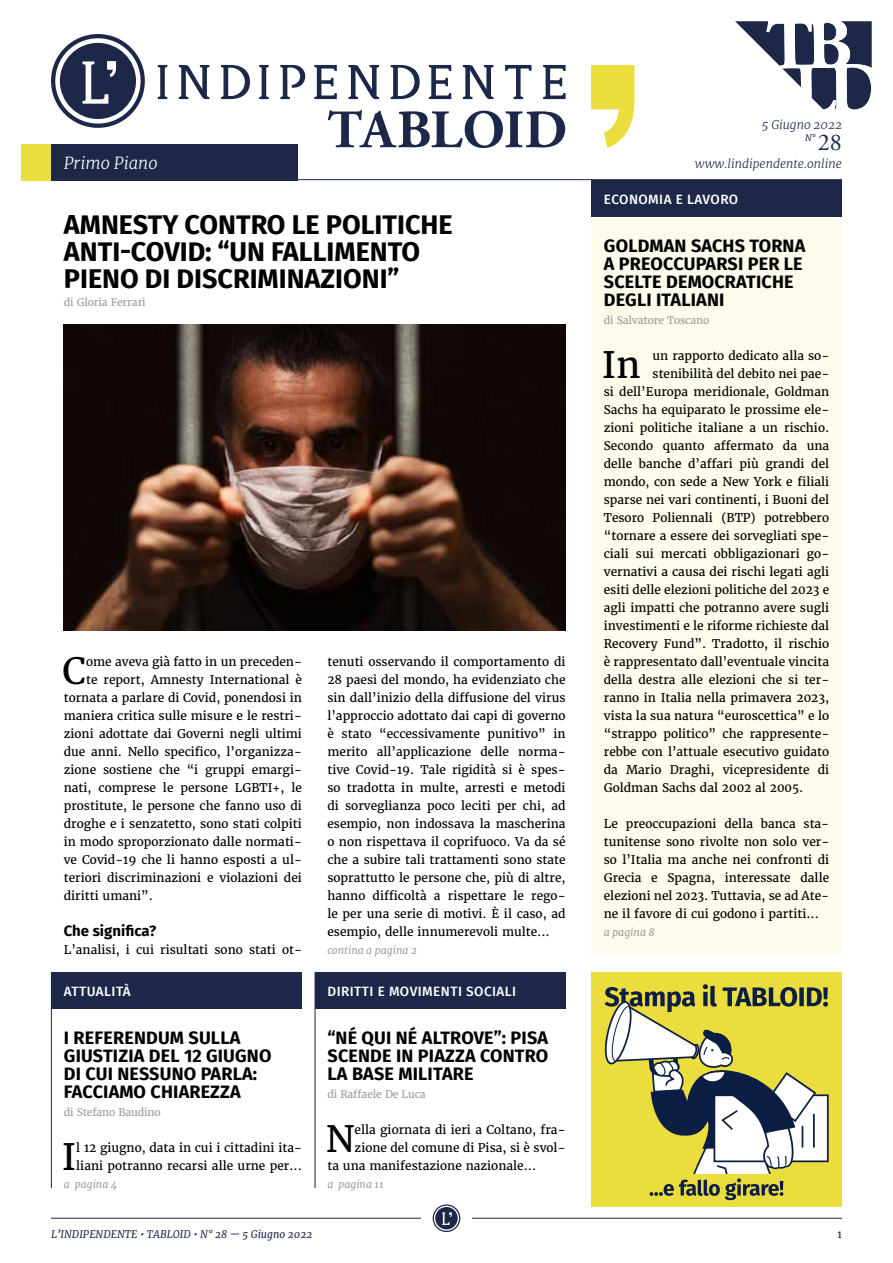
<style>
.page{position:relative;width:893px;height:1263px;background:#fff}
.page>*{position:absolute;margin:0;border:0;box-sizing:border-box;transform-origin:0 0}
.t1{font:700 54px "Adobe Garamond Pro";color:#1d2849}
.t2{font:36.15px "Merriweather";color:#000}
.t3{font:700 27px/27px "Fira Sans";color:#000}
.t4{font:24px "Adobe Garamond Pro";color:#1d2849}
.t5{font:700 18px/18px "Fira Sans";letter-spacing:.01em;color:#000}
.t6{font:italic 300 16.5px "Merriweather";color:#fff}
.t7{font:700 15px "Fira Sans";color:#000}
.t8{font:500 13.5px "Fira Sans";letter-spacing:.035em;color:#fff}
.t9{font:12px/18px "Merriweather";color:#000;text-align:justify}
.t10{font:italic 300 12px "Merriweather";color:#1d2849}
.t11{font:10.5px "Merriweather";letter-spacing:-.015em;color:#9d9d9c}
.t12{font:italic 10.5px "Merriweather";color:#9d9d9c}
.t13{font:italic 10.5px "Merriweather";color:#1d2849}
.t14{font:10.5px "Merriweather";color:#1d2849}
.t15{font:italic 9px "Merriweather";color:#1d2849}
</style>
<div class="page">
<svg style="left:429px;top:65px;width:22px;height:34px"></svg>
<svg style="left:543px;top:65px;width:23px;height:34px"></svg>
<svg style="left:158px;top:65px;width:9px;height:34px"></svg>
<svg style="left:259px;top:65px;width:10px;height:34px"></svg>
<svg style="left:280px;top:65px;width:57px;height:34px"></svg>
<svg style="left:505px;top:65px;width:26px;height:34px"></svg>
<svg style="left:221px;top:65px;width:29px;height:34px"></svg>
<svg style="left:391px;top:65px;width:29px;height:34px"></svg>
<svg style="left:463px;top:65px;width:30px;height:34px"></svg>
<svg style="left:51px;top:34px;width:94px;height:94px"></svg>
<svg style="left:348px;top:65px;width:31px;height:34px"></svg>
<svg style="left:179px;top:65px;width:30px;height:34px"></svg>
<svg style="left:591px;top:65px;width:43px;height:83px"></svg>
<svg style="left:735px;top:21px;width:137px;height:89px"></svg>
<hr style="left:51px;top:179px;width:791px;height:1px;background:#1d2849">
<hr style="left:51px;top:1218px;width:370px;height:1px;background:#1d2849">
<hr style="left:472px;top:1218px;width:370px;height:1px;background:#1d2849">
<svg style="left:433px;top:1204px;width:27px;height:28px"></svg>
<div style="left:591px;top:180px;width:251px;height:774px;background:#fdfbec"></div>
<div style="left:51px;top:144px;width:247px;height:36px;background:#1d2849"></div>
<div style="left:21px;top:144px;width:30px;height:36px;background:#ebdd3e"></div>
<div style="left:591px;top:972px;width:251px;height:234px;background:#ebdd3e"></div>
<svg style="left:604px;top:984px;width:224px;height:216px"></svg>
<div style="left:591px;top:180px;width:251px;height:36px;background:#1d2849"></div>
<div style="left:51px;top:972px;width:251px;height:36px;background:#1d2849"></div>
<hr style="left:51px;top:972px;width:1px;height:216px;background:#1d2849">
<div style="left:315px;top:972px;width:250px;height:36px;background:#1d2849"></div>
<hr style="left:315px;top:972px;width:1px;height:216px;background:#1d2849">
<img style="left:64px;top:324px;width:502px;height:306px">
<h3 class="t6" style="left:64px;top:152px;width:95px">Primo Piano</h3>
<h1 class="t1" style="left:327px;top:99px;width:241px">TABLOID</h1>
<h3 class="t3" style="left:64px;top:209px;width:390px">AMNESTY CONTRO LE POLITICHE<br>ANTI-COVID: “UN FALLIMENTO<br>PIENO DI DISCRIMINAZIONI”</h3>
<p class="t11" style="left:64px;top:296px;width:84px">di Gloria Ferrari</p>
<h2 class="t2" style="left:63px;top:648px;width:25px">C</h2>
<p class="t9" style="left:86px;top:653px;width:217px">ome aveva già fatto in un preceden-</p>
<p class="t9" style="left:86px;top:671px;width:217px">te report, Amnesty International è</p>
<p class="t9" style="left:64px;top:689px;width:240px">tornata a parlare di Covid, ponendosi in</p>
<p class="t9" style="left:64px;top:707px;width:240px">maniera critica sulle misure e le restri-</p>
<p class="t9" style="left:64px;top:725px;width:240px">zioni adottate dai Governi negli ultimi</p>
<p class="t9" style="left:64px;top:743px;width:240px">due anni. Nello specifico, l’organizza-</p>
<p class="t9" style="left:64px;top:761px;width:240px">zione sostiene che “i gruppi emargi-</p>
<p class="t9" style="left:64px;top:779px;width:240px">nati, comprese le persone LGBTI+, le</p>
<p class="t9" style="left:64px;top:797px;width:240px">prostitute, le persone che fanno uso di</p>
<p class="t9" style="left:64px;top:815px;width:240px">droghe e i senzatetto, sono stati colpiti</p>
<p class="t9" style="left:64px;top:833px;width:240px">in modo sproporzionato dalle normati-</p>
<p class="t9" style="left:64px;top:851px;width:240px">ve Covid-19 che li hanno esposti a ul-</p>
<p class="t9" style="left:64px;top:869px;width:240px">teriori discriminazioni e violazioni dei</p>
<p class="t9" style="left:64px;top:887px;width:91px">diritti umani”.</p>
<p class="t7" style="left:64px;top:918px;width:94px">Che significa?</p>
<p class="t9" style="left:64px;top:941px;width:240px">L’analisi, i cui risultati sono stati ot-</p>
<p class="t8" style="left:64px;top:981px;width:68px">ATTUALITÀ</p>
<h3 class="t5" style="left:64px;top:1027px;width:209px">I REFERENDUM SULLA<br>GIUSTIZIA DEL 12 GIUGNO<br>DI CUI NESSUNO PARLA:<br>FACCIAMO CHIAREZZA</h3>
<p class="t11" style="left:64px;top:1106px;width:98px">di Stefano Baudino</p>
<h2 class="t2" style="left:62px;top:1134px;width:16px">I</h2>
<p class="t9" style="left:76px;top:1139px;width:227px">l 12 giugno, data in cui i cittadini ita&shy;liani potranno recarsi alle urne per...</p>
<p class="t12" style="left:64px;top:1178px;width:55px">a pagina 4</p>
<p class="t9" style="left:327px;top:653px;width:240px">tenuti osservando il comportamento di 28 paesi del mondo, ha evidenziato che sin dall’inizio della diffusione del virus l’approccio adottato dai capi di governo è stato “eccessivamente punitivo” in merito all’applicazione delle norma&shy;tive Covid-19. Tale rigidità si è spes&shy;so tradotta in multe, arresti e metodi di sorveglianza poco leciti per chi, ad esempio, non indossava la mascherina o non rispettava il coprifuoco. Va da sé che a subire tali trattamenti sono state soprattutto le persone che, più di altre, hanno difficoltà a rispettare le rego&shy;le per una serie di motivi. È il caso, ad esempio, delle innumerevoli multe...</p>
<p class="t12" style="left:327px;top:944px;width:91px">contina a pagina 2</p>
<p class="t8" style="left:327px;top:981px;width:190px">DIRITTI E MOVIMENTI SOCIALI</p>
<h3 class="t5" style="left:327px;top:1027px;width:222px;text-align:justify">“NÉ QUI NÉ ALTROVE”: PISA SCENDE IN PIAZZA CONTRO LA BASE MILITARE</h3>
<p class="t11" style="left:327px;top:1088px;width:100px">di Raffaele De Luca</p>
<h2 class="t2" style="left:326px;top:1116px;width:30px">N</h2>
<p class="t9" style="left:355px;top:1121px;width:212px">ella giornata di ieri a Coltano, fra-</p>
<p class="t9" style="left:355px;top:1139px;width:212px">zione del comune di Pisa, si è svol-</p>
<p class="t9" style="left:327px;top:1157px;width:210px">ta una manifestazione nazionale...</p>
<p class="t12" style="left:327px;top:1178px;width:58px">a pagina 11</p>
<p class="t10" style="left:762px;top:118px;width:81px">5 Giugno 2022</p>
<p class="t15" style="left:805px;top:132px;width:12px">N°</p>
<h3 class="t4" style="left:818px;top:128px;width:25px">28</h3>
<p class="t10" style="left:695px;top:156px;width:149px">www.lindipendente.online</p>
<p class="t8" style="left:604px;top:189px;width:136px">ECONOMIA E LAVORO</p>
<h3 class="t5" style="left:604px;top:235px;width:203px">GOLDMAN SACHS TORNA<br>A PREOCCUPARSI PER LE<br>SCELTE DEMOCRATICHE<br>DEGLI ITALIANI</h3>
<p class="t11" style="left:604px;top:314px;width:107px">di Salvatore Toscano</p>
<h2 class="t2" style="left:602px;top:342px;width:41px">In</h2>
<p class="t9" style="left:652px;top:347px;width:178px">un rapporto dedicato alla so-</p>
<p class="t9" style="left:652px;top:365px;width:178px">stenibilità del debito nei pae-</p>
<p class="t9" style="left:604px;top:383px;width:227px">si dell’Europa meridionale, Goldman</p>
<p class="t9" style="left:604px;top:401px;width:227px">Sachs ha equiparato le prossime ele-</p>
<p class="t9" style="left:604px;top:419px;width:227px">zioni politiche italiane a un rischio.</p>
<p class="t9" style="left:604px;top:437px;width:227px">Secondo quanto affermato da una</p>
<p class="t9" style="left:604px;top:455px;width:227px">delle banche d’affari più grandi del</p>
<p class="t9" style="left:604px;top:473px;width:227px">mondo, con sede a New York e filiali</p>
<p class="t9" style="left:604px;top:491px;width:227px">sparse nei vari continenti, i Buoni del</p>
<p class="t9" style="left:604px;top:509px;width:227px">Tesoro Poliennali (BTP) potrebbero</p>
<p class="t9" style="left:604px;top:527px;width:227px">“tornare a essere dei sorvegliati spe-</p>
<p class="t9" style="left:604px;top:545px;width:227px">ciali sui mercati obbligazionari go-</p>
<p class="t9" style="left:604px;top:563px;width:227px">vernativi a causa dei rischi legati agli</p>
<p class="t9" style="left:604px;top:581px;width:227px">esiti delle elezioni politiche del 2023 e</p>
<p class="t9" style="left:604px;top:599px;width:227px">agli impatti che potranno avere sugli</p>
<p class="t9" style="left:604px;top:617px;width:227px">investimenti e le riforme richieste dal</p>
<p class="t9" style="left:604px;top:635px;width:227px">Recovery Fund”. Tradotto, il rischio</p>
<p class="t9" style="left:604px;top:653px;width:227px">è rappresentato dall’eventuale vincita</p>
<p class="t9" style="left:604px;top:671px;width:227px">della destra alle elezioni che si ter-</p>
<p class="t9" style="left:604px;top:689px;width:227px">ranno in Italia nella primavera 2023,</p>
<p class="t9" style="left:604px;top:707px;width:227px">vista la sua natura “euroscettica” e lo</p>
<p class="t9" style="left:604px;top:725px;width:227px">“strappo politico” che rappresente-</p>
<p class="t9" style="left:604px;top:743px;width:227px">rebbe con l’attuale esecutivo guidato</p>
<p class="t9" style="left:604px;top:761px;width:227px">da Mario Draghi, vicepresidente di</p>
<p class="t9" style="left:604px;top:779px;width:201px">Goldman Sachs dal 2002 al 2005.</p>
<p class="t9" style="left:604px;top:815px;width:227px">Le preoccupazioni della banca sta&shy;tunitense sono rivolte non solo ver&shy;so l’Italia ma anche nei confronti di Grecia e Spagna, interessate dalle elezioni nel 2023. Tuttavia, se ad Ate&shy;ne il favore di cui godono i partiti...</p>
<p class="t12" style="left:604px;top:926px;width:52px">a pagina 8</p>
<p class="t13" style="left:51px;top:1227px;width:263px">L’INDIPENDENTE • TABLOID • N° 28 — 5 Giugno 2022</p>
<p class="t14" style="left:837px;top:1227px;width:6px">1</p>
</div>
